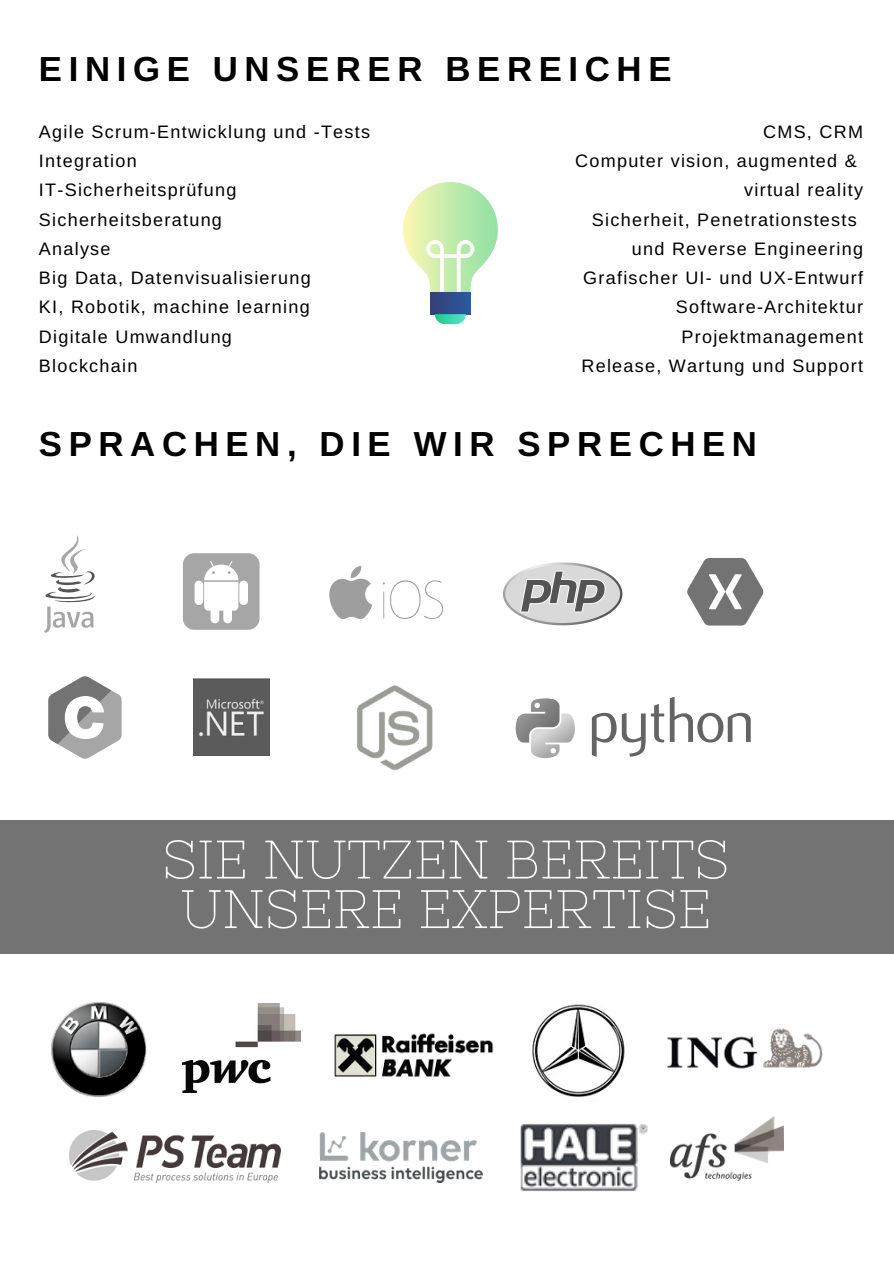
<style>
.page{position:relative;width:894px;height:1264px;background:#fff}
.page>*{position:absolute;margin:0;border:0;box-sizing:border-box;transform-origin:0 0}
.t1{font:54px/49.5px "Nixie One";color:#fff;text-align:center}
.t2{font:700 34.8px "Arimo";letter-spacing:.19em;color:#000}
.t3{font:18px/29.2px "Arimo";letter-spacing:.07em;color:#000}
</style>
<div class="page">
<div style="left:0;top:820px;width:893px;height:133px;background:#737373"></div>
<svg style="left:402px;top:182px;width:95px;height:112px"></svg>
<div style="left:430px;top:292px;width:40px;height:22px;background:linear-gradient(to right,#373e74,#2a5aa2)"></div>
<svg style="left:434px;top:314px;width:31px;height:10px"></svg>
<svg style="left:44px;top:535px;width:51px;height:98px"></svg>
<svg style="left:183px;top:553px;width:76px;height:77px"></svg>
<img style="left:329px;top:566px;width:115px;height:53px">
<svg style="left:503px;top:562px;width:119px;height:63px"></svg>
<svg style="left:687px;top:558px;width:76px;height:67px"></svg>
<svg style="left:48px;top:676px;width:74px;height:83px"></svg>
<img style="left:193px;top:679px;width:77px;height:76px">
<img style="left:357px;top:685px;width:76px;height:86px">
<svg style="left:591px;top:696px;width:159px;height:60px"></svg>
<svg style="left:515px;top:698px;width:60px;height:60px"></svg>
<img style="left:51px;top:1002px;width:96px;height:96px">
<img style="left:667px;top:1028px;width:156px;height:41px">
<img style="left:532px;top:1004px;width:93px;height:93px">
<img style="left:183px;top:1003px;width:117px;height:89px">
<img style="left:334px;top:1033px;width:160px;height:44px">
<img style="left:69px;top:1130px;width:211px;height:52px">
<img style="left:320px;top:1132px;width:162px;height:49px">
<img style="left:520px;top:1123px;width:128px;height:69px">
<img style="left:670px;top:1116px;width:113px;height:65px">
<h2 class="t2" style="left:39px;top:49px;width:634px">EINIGE UNSERER BEREICHE</h2>
<p class="t3" style="left:39px;top:117px;width:332px">Agile Scrum-Entwicklung und -Tests<br>Integration<br>IT-Sicherheitsprüfung<br>Sicherheitsberatung<br>Analyse<br>Big Data, Datenvisualisierung<br>KI, Robotik, machine learning<br>Digitale Umwandlung<br>Blockchain</p>
<p class="t3" style="left:762px;top:117px;width:101px">CMS, CRM</p>
<p class="t3" style="left:575px;top:146px;width:283px">Computer vision, augmented &amp;</p>
<p class="t3" style="left:744px;top:175px;width:120px">virtual reality</p>
<p class="t3" style="left:591px;top:205px;width:266px">Sicherheit, Penetrationstests</p>
<p class="t3" style="left:631px;top:234px;width:233px">und Reverse Engineering</p>
<p class="t3" style="left:583px;top:263px;width:281px">Grafischer UI- und UX-Entwurf</p>
<p class="t3" style="left:675px;top:292px;width:189px">Software-Architektur</p>
<p class="t3" style="left:681px;top:322px;width:183px">Projektmanagement</p>
<p class="t3" style="left:581px;top:351px;width:283px">Release, Wartung und Support</p>
<h2 class="t2" style="left:39px;top:424px;width:719px">SPRACHEN, DIE WIR SPRECHEN</h2>
<h1 class="t1" style="left:162px;top:834px;width:568px">SIE NUTZEN BEREITS<br>UNSERE EXPERTISE</h1>
</div>
